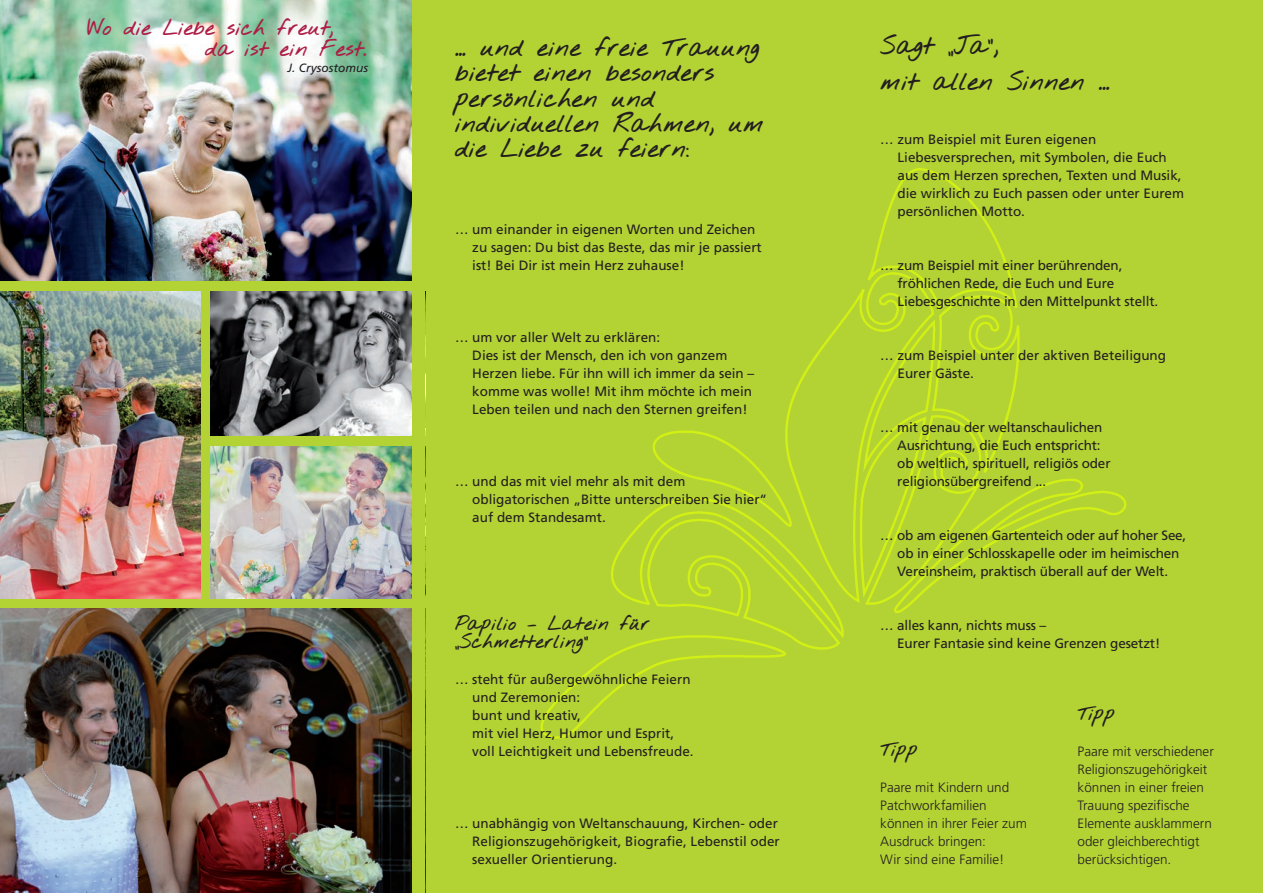
<style>
.page{position:relative;width:1263px;height:893px;background:#b3d234}
.page>*{position:absolute;margin:0;border:0;box-sizing:border-box;transform-origin:0 0}
.t1{font:700 21px/25.2px "Nothing You Could Do";color:#231f20}
.t2{font:700 18px/21px "Nothing You Could Do";color:#ad1d45}
.t3{font:700 16.2px/18px "Nothing You Could Do";color:#231f20}
.t4{font:13.5px/18px "Frutiger";color:#231f20}
.t5{font:300 13.5px/18px "Frutiger";color:#231f20}
.t6{font:italic 12px "Frutiger";color:#231f20}
</style>
<div class="page">
<img style="left:540px;top:168px;width:587px;height:571px">
<img style="left:0;top:0;width:412px;height:281px">
<img style="left:210px;top:446px;width:202px;height:152px">
<img style="left:210px;top:291px;width:202px;height:144px">
<img style="left:0;top:609px;width:412px;height:284px">
<img style="left:0;top:291px;width:200px;height:307px">
<p class="t2" style="left:205px;top:17px;width:163px;text-indent:-118px">Wo die Liebe sich freut,<br>da ist ein Fest.</p>
<p class="t6" style="left:287px;top:61px;width:82px">J. Crysostomus</p>
<p class="t1" style="left:455px;top:35px;width:311px">… und eine freie Trauung bietet einen besonders persönlichen und individuellen Rahmen, um die Liebe zu feiern:</p>
<p class="t4" style="left:472px;top:220px;width:291px;text-indent:-17px">… um einander in eigenen Worten und Zeichen zu sagen: Du bist das Beste, das mir je passiert ist! Bei Dir ist mein Herz zuhause!</p>
<p class="t4" style="left:472px;top:328px;width:284px;text-indent:-17px">… um vor aller Welt zu erklären:<br>Dies ist der Mensch, den ich von ganzem Herzen liebe. Für ihn will ich immer da sein – komme was wolle! Mit ihm möchte ich mein Leben teilen und nach den Sternen greifen!</p>
<p class="t4" style="left:472px;top:472px;width:296px;text-indent:-17px">… und das mit viel mehr als mit dem obligatorischen „Bitte unterschreiben Sie hier“ auf dem Standesamt.</p>
<p class="t3" style="left:455px;top:615px;width:197px">Papilio – Latein für „Schmetterling“</p>
<p class="t4" style="left:472px;top:670px;width:223px;text-indent:-17px">… steht für außergewöhnliche Feiern und Zeremonien:<br>bunt und kreativ,<br>mit viel Herz, Humor und Esprit, voll Leichtigkeit und Lebensfreude.</p>
<p class="t4" style="left:472px;top:814px;width:309px;text-indent:-17px">… unabhängig von Weltanschauung, Kirchen- oder<br>Religionszugehörigkeit, Biografie, Lebenstil oder sexueller Orientierung.</p>
<p class="t1" style="left:880px;top:28px;width:231px;line-height:36px">Sagt „Ja“,<br>mit allen Sinnen ...</p>
<p class="t4" style="left:897px;top:130px;width:288px;text-indent:-17px">… zum Beispiel mit Euren eigenen Liebesversprechen, mit Symbolen, die Euch aus dem Herzen sprechen, Texten und Musik, die wirklich zu Euch passen oder unter Eurem persönlichen Motto.</p>
<p class="t4" style="left:897px;top:256px;width:262px;text-indent:-17px">… zum Beispiel mit einer berührenden, fröhlichen Rede, die Euch und Eure<br>Liebesgeschichte in den Mittelpunkt stellt.</p>
<p class="t4" style="left:897px;top:346px;width:270px;text-indent:-17px">… zum Beispiel unter der aktiven Beteiligung<br>Eurer Gäste.</p>
<p class="t4" style="left:897px;top:418px;width:215px;text-indent:-17px">… mit genau der weltanschaulichen Ausrichtung, die Euch entspricht: ob weltlich, spirituell, religiös oder religionsübergreifend ...</p>
<p class="t4" style="left:897px;top:526px;width:290px;text-indent:-17px">… ob am eigenen Gartenteich oder auf hoher See, ob in einer Schlosskapelle oder im heimischen<br>Vereinsheim, praktisch überall auf der Welt.</p>
<p class="t4" style="left:897px;top:616px;width:265px;text-indent:-17px">… alles kann, nichts muss –<br>Eurer Fantasie sind keine Grenzen gesetzt!</p>
<p class="t3" style="left:880px;top:741px;width:39px">Tipp</p>
<p class="t5" style="left:880px;top:778px;width:148px">Paare mit Kindern und<br>Patchworkfamilien können in ihrer Feier zum<br>Ausdruck bringen:</p>
<p class="t5" style="left:880px;top:850px;width:126px">Wir sind eine Familie!</p>
<p class="t3" style="left:1077px;top:705px;width:39px">Tipp</p>
<p class="t5" style="left:1077px;top:742px;width:138px">Paare mit verschiedener<br>Religionszugehörigkeit können in einer freien<br>Trauung spezifische<br>Elemente ausklammern oder gleichberechtigt berücksichtigen.</p>
</div>
